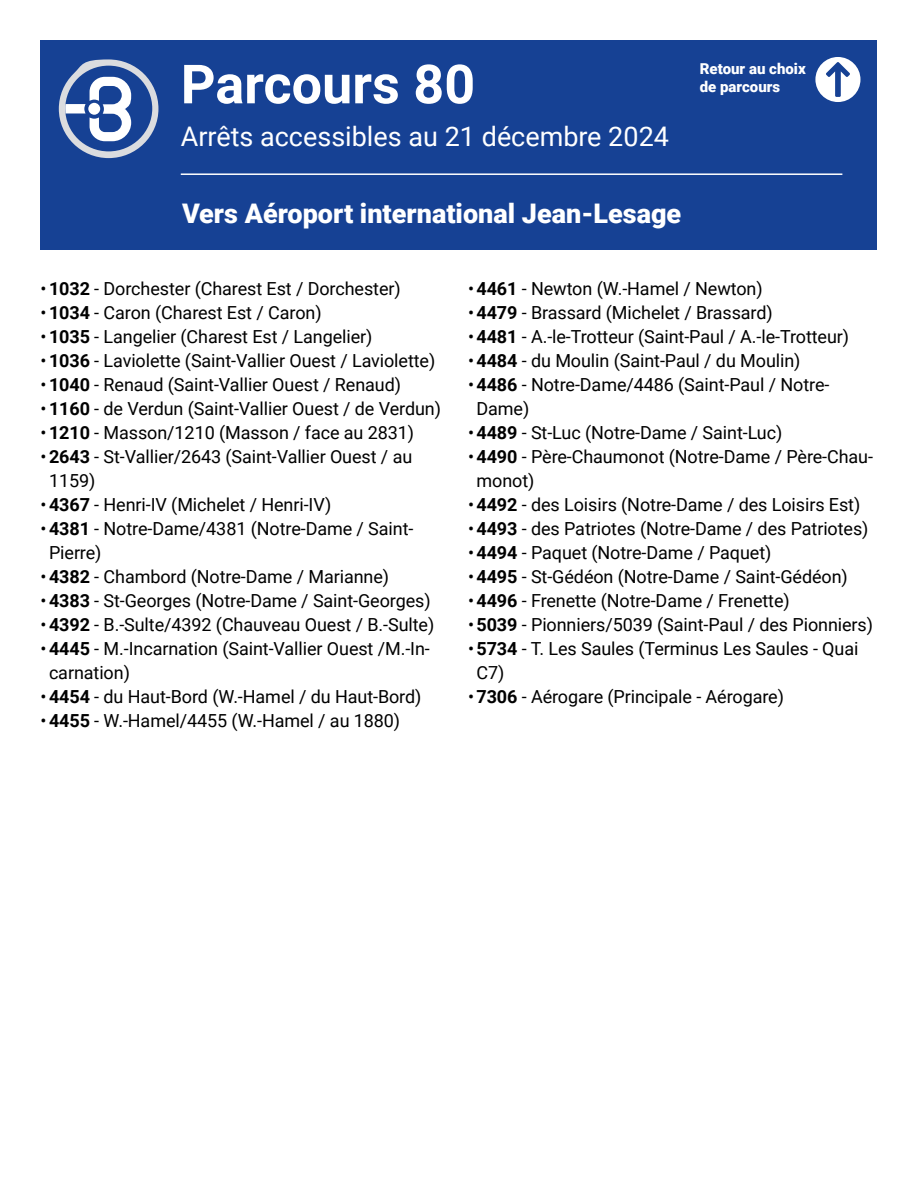
<style>
.page{position:relative;width:918px;height:1188px;background:#fff}
.page>*{position:absolute;margin:0;border:0;box-sizing:border-box;transform-origin:0 0}
.Heading_1_Parcours{font:700 54px "Roboto";color:#fff}
.Heading_3_Direction{font:900 27px "Roboto";color:#fff}
.t1{font:27px "Roboto";color:#fff}
.t2{font:18px/24px "Roboto";letter-spacing:-.005em;color:#000}
.t3{font:900 15px "Roboto";color:#fff}
.s1{font-weight:700}
</style>
<div class="page">
<div style="left:40px;top:40px;width:838px;height:136px;background:#164194"></div>
<svg style="left:59px;top:59px;width:99px;height:99px"></svg>
<svg style="left:815px;top:57px;width:45px;height:45px"></svg>
<hr style="left:181px;top:173px;width:661px;height:2px;background:#fff">
<div style="left:40px;top:176px;width:838px;height:74px;background:#164194"></div>
<p class="Heading_1_Parcours" style="left:181px;top:46px;width:296px">Parcours 80</p>
<h2 class="t1" style="left:181px;top:117px;width:490px">Arrêts accessibles au 21 décembre 2024</h2>
<p class="t3" style="left:700px;top:58px;width:107px">Retour au choix</p>
<p class="t3" style="left:700px;top:76px;width:82px">de parcours</p>
<p class="Heading_3_Direction" style="left:182px;top:194px;width:501px">Vers Aéroport international Jean-Lesage</p>
<p class="t2" style="left:40px;top:276px;width:362px">•<span class="s1">1032</span> - Dorchester (Charest Est / Dorchester)</p>
<p class="t2" style="left:40px;top:300px;width:283px">•<span class="s1">1034</span> - Caron (Charest Est / Caron)</p>
<p class="t2" style="left:40px;top:324px;width:333px">•<span class="s1">1035</span> - Langelier (Charest Est / Langelier)</p>
<p class="t2" style="left:40px;top:348px;width:396px">•<span class="s1">1036</span> - Laviolette (Saint-Vallier Ouest / Laviolette)</p>
<p class="t2" style="left:40px;top:372px;width:362px">•<span class="s1">1040</span> - Renaud (Saint-Vallier Ouest / Renaud)</p>
<p class="t2" style="left:40px;top:396px;width:402px">•<span class="s1">1160</span> - de Verdun (Saint-Vallier Ouest / de Verdun)</p>
<p class="t2" style="left:40px;top:420px;width:375px">•<span class="s1">1210</span> - Masson/1210 (Masson / face au 2831)</p>
<p class="t2" style="left:49px;top:444px;width:365px;text-indent:-9px">•<span class="s1">2643</span> - St-Vallier/2643 (Saint-Vallier Ouest / au<br>1159)</p>
<p class="t2" style="left:40px;top:492px;width:292px">•<span class="s1">4367</span> - Henri-IV (Michelet / Henri-IV)</p>
<p class="t2" style="left:49px;top:516px;width:366px;text-indent:-9px">•<span class="s1">4381</span> - Notre-Dame/4381 (Notre-Dame / Saint-<br>Pierre)</p>
<p class="t2" style="left:40px;top:564px;width:350px">•<span class="s1">4382</span> - Chambord (Notre-Dame / Marianne)</p>
<p class="t2" style="left:40px;top:588px;width:392px">•<span class="s1">4383</span> - St-Georges (Notre-Dame / Saint-Georges)</p>
<p class="t2" style="left:40px;top:612px;width:395px">•<span class="s1">4392</span> - B.-Sulte/4392 (Chauveau Ouest / B.-Sulte)</p>
<p class="t2" style="left:49px;top:636px;width:382px;text-indent:-9px">•<span class="s1">4445</span> - M.-Incarnation (Saint-Vallier Ouest /M.-In&shy;carnation)</p>
<p class="t2" style="left:40px;top:684px;width:382px">•<span class="s1">4454</span> - du Haut-Bord (W.-Hamel / du Haut-Bord)</p>
<p class="t2" style="left:40px;top:708px;width:361px">•<span class="s1">4455</span> - W.-Hamel/4455 (W.-Hamel / au 1880)</p>
<p class="t2" style="left:468px;top:276px;width:296px">•<span class="s1">4461</span> - Newton (W.-Hamel / Newton)</p>
<p class="t2" style="left:468px;top:300px;width:306px">•<span class="s1">4479</span> - Brassard (Michelet / Brassard)</p>
<p class="t2" style="left:468px;top:324px;width:383px">•<span class="s1">4481</span> - A.-le-Trotteur (Saint-Paul / A.-le-Trotteur)</p>
<p class="t2" style="left:468px;top:348px;width:334px">•<span class="s1">4484</span> - du Moulin (Saint-Paul / du Moulin)</p>
<p class="t2" style="left:477px;top:372px;width:354px;text-indent:-9px">•<span class="s1">4486</span> - Notre-Dame/4486 (Saint-Paul / Notre-<br>Dame)</p>
<p class="t2" style="left:468px;top:420px;width:316px">•<span class="s1">4489</span> - St-Luc (Notre-Dame / Saint-Luc)</p>
<p class="t2" style="left:477px;top:444px;width:398px;text-indent:-9px">•<span class="s1">4490</span> - Père-Chaumonot (Notre-Dame / Père-Chau&shy;monot)</p>
<p class="t2" style="left:468px;top:492px;width:394px">•<span class="s1">4492</span> - des Loisirs (Notre-Dame / des Loisirs Est)</p>
<p class="t2" style="left:468px;top:516px;width:402px">•<span class="s1">4493</span> - des Patriotes (Notre-Dame / des Patriotes)</p>
<p class="t2" style="left:468px;top:540px;width:305px">•<span class="s1">4494</span> - Paquet (Notre-Dame / Paquet)</p>
<p class="t2" style="left:468px;top:564px;width:381px">•<span class="s1">4495</span> - St-Gédéon (Notre-Dame / Saint-Gédéon)</p>
<p class="t2" style="left:468px;top:588px;width:323px">•<span class="s1">4496</span> - Frenette (Notre-Dame / Frenette)</p>
<p class="t2" style="left:468px;top:612px;width:407px">•<span class="s1">5039</span> - Pionniers/5039 (Saint-Paul / des Pionniers)</p>
<p class="t2" style="left:477px;top:636px;width:383px;text-indent:-9px">•<span class="s1">5734</span> - T. Les Saules (Terminus Les Saules - Quai<br>C7)</p>
<p class="t2" style="left:468px;top:684px;width:317px">•<span class="s1">7306</span> - Aérogare (Principale - Aérogare)</p>
</div>
